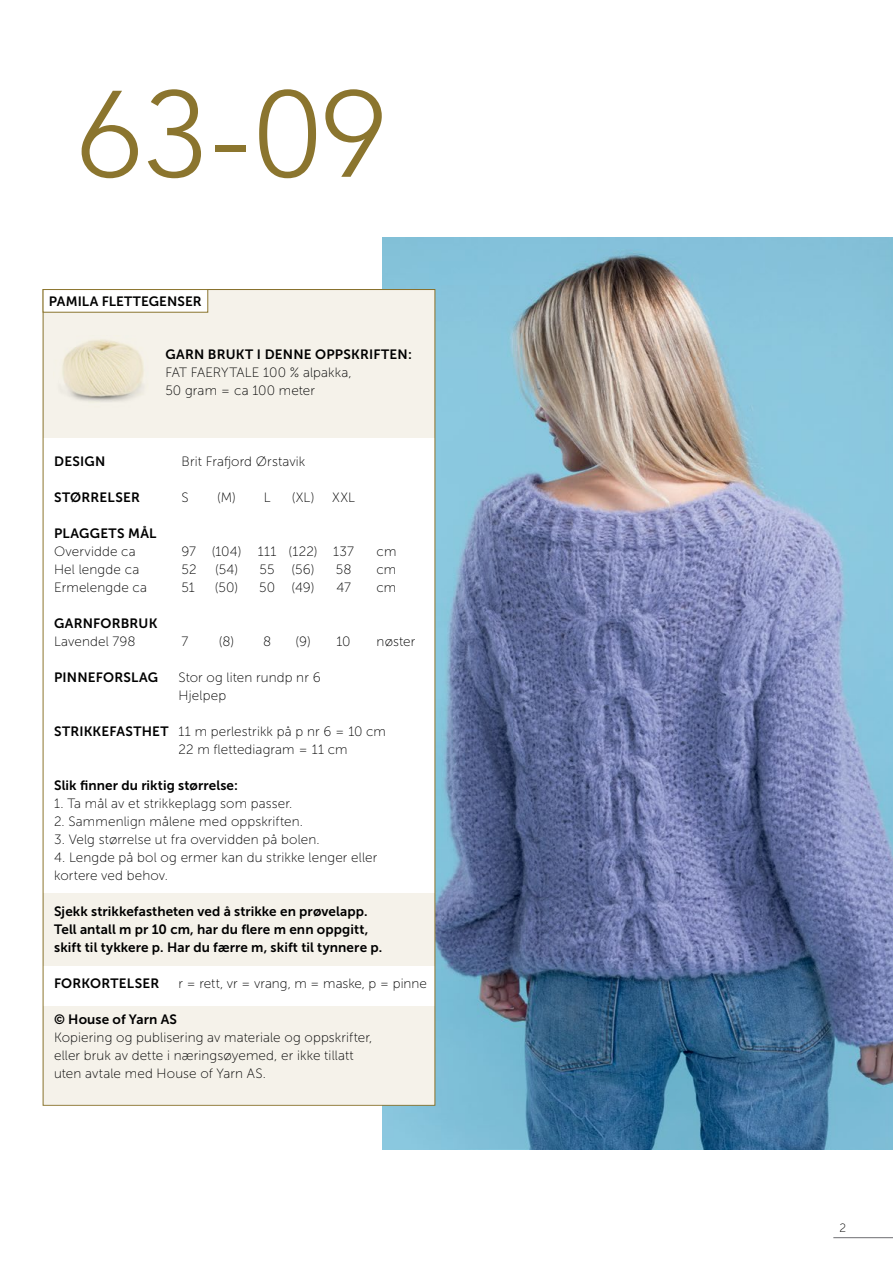
<style>
.page{position:relative;width:893px;height:1263px;background:#fff}
.page>*{position:absolute;margin:0;border:0;box-sizing:border-box;transform-origin:0 0}
.t1{font:300 121.5px "Avenir";color:#8b752e}
.INNHOLD{font:13.5px "Museo Sans 100";letter-spacing:.01em;color:#000}
.INNHOLD-2{font:13.5px "Museo Sans 700";letter-spacing:.01em;color:#000}
.INNHOLD-_Opps{font:13.5px "Museo Sans 700";letter-spacing:.005em;color:#000}
.INNHOLD-3{font:13.5px "Museo Sans 700";letter-spacing:.03em;color:#000}
.t2{font:12px "Museo Sans 100";color:#000}
.s1{font-family:"Museo Sans 700"}
</style>
<div class="page">
<hr style="left:833px;top:1237px;width:60px;height:1px;background:#6d6e71">
<img style="left:383px;top:237px;width:510px;height:912px">
<div style="left:43px;top:289px;width:392px;height:816px;background:#fff"></div>
<div style="left:43px;top:1006px;width:392px;height:97px;background:#f5f2ea"></div>
<div style="left:43px;top:893px;width:392px;height:72px;background:#f5f2ea"></div>
<div style="left:43px;top:289px;width:392px;height:149px;background:#f5f2ea"></div>
<img style="left:62px;top:339px;width:82px;height:63px">
<div style="left:43px;top:289px;width:165px;height:23px;background:#fff"></div>
<div style="left:43px;top:289px;width:165px;height:24px;border:1px solid #8b752e"></div>
<p class="t1" style="left:78px;top:63px;width:308px">63-09</p>
<p class="INNHOLD-_Opps" style="left:49px;top:293px;width:154px">PAMILA FLETTEGENSER</p>
<p class="INNHOLD-2" style="left:165px;top:347px;width:248px">GARN BRUKT I DENNE OPPSKRIFTEN:</p>
<p class="INNHOLD" style="left:165px;top:365px;width:188px">FAT FAERYTALE 100 % alpakka,</p>
<p class="INNHOLD" style="left:165px;top:383px;width:151px">50 gram = ca 100 meter</p>
<p class="INNHOLD-2" style="left:54px;top:454px;width:53px">DESIGN</p>
<p class="INNHOLD" style="left:182px;top:454px;width:125px">Brit Frafjord Ørstavik</p>
<p class="INNHOLD-2" style="left:54px;top:490px;width:87px">STØRRELSER</p>
<p class="INNHOLD" style="left:182px;top:490px;width:9px">S</p>
<p class="INNHOLD" style="left:217px;top:490px;width:55px">(M) L</p>
<p class="INNHOLD" style="left:292px;top:490px;width:24px">(XL)</p>
<p class="INNHOLD" style="left:332px;top:490px;width:24px">XXL</p>
<p class="INNHOLD-3" style="left:54px;top:526px;width:104px">PLAGGETS MÅL</p>
<p class="INNHOLD" style="left:54px;top:544px;width:83px">Overvidde ca</p>
<p class="INNHOLD" style="left:182px;top:544px;width:174px">97 (104) 111 (122) 137</p>
<p class="INNHOLD" style="left:377px;top:544px;width:21px">cm</p>
<p class="INNHOLD" style="left:54px;top:562px;width:87px">Hel lengde ca</p>
<p class="INNHOLD" style="left:182px;top:562px;width:16px">52</p>
<p class="INNHOLD" style="left:215px;top:562px;width:61px">(54) 55</p>
<p class="INNHOLD" style="left:292px;top:562px;width:61px">(56) 58</p>
<p class="INNHOLD" style="left:377px;top:562px;width:21px">cm</p>
<p class="INNHOLD" style="left:54px;top:580px;width:95px">Ermelengde ca</p>
<p class="INNHOLD" style="left:182px;top:580px;width:15px">51</p>
<p class="INNHOLD" style="left:215px;top:580px;width:101px">(50) 50 (49)</p>
<p class="INNHOLD" style="left:336px;top:580px;width:16px">47</p>
<p class="INNHOLD" style="left:377px;top:580px;width:21px">cm</p>
<p class="INNHOLD-2" style="left:54px;top:616px;width:105px">GARNFORBRUK</p>
<p class="INNHOLD" style="left:54px;top:634px;width:83px">Lavendel 798</p>
<p class="INNHOLD" style="left:182px;top:634px;width:8px">7</p>
<p class="INNHOLD" style="left:219px;top:634px;width:54px">(8) 8</p>
<p class="INNHOLD" style="left:295px;top:634px;width:57px">(9) 10</p>
<p class="INNHOLD" style="left:377px;top:634px;width:40px">nøster</p>
<p class="INNHOLD-2" style="left:54px;top:670px;width:105px">PINNEFORSLAG</p>
<p class="INNHOLD" style="left:179px;top:670px;width:144px">Stor og liten rundp nr 6</p>
<p class="INNHOLD" style="left:179px;top:688px;width:49px">Hjelpep</p>
<p class="INNHOLD" style="left:54px;top:724px;width:333px"><span class="s1">STRIKKEFASTHET</span> 11 m perlestrikk på p nr 6 = 10 cm</p>
<p class="INNHOLD" style="left:179px;top:742px;width:170px">22 m flettediagram = 11 cm</p>
<p class="INNHOLD-2" style="left:54px;top:778px;width:185px">Slik finner du riktig størrelse:</p>
<p class="INNHOLD" style="left:54px;top:796px;width:240px">1. Ta mål av et strikkeplagg som passer.</p>
<p class="INNHOLD" style="left:54px;top:814px;width:250px">2. Sammenlign målene med oppskriften.</p>
<p class="INNHOLD" style="left:54px;top:832px;width:267px">3. Velg størrelse ut fra overvidden på bolen.</p>
<p class="INNHOLD" style="left:54px;top:850px;width:325px">4. Lengde på bol og ermer kan du strikke lenger eller</p>
<p class="INNHOLD" style="left:54px;top:868px;width:115px">kortere ved behov.</p>
<p class="INNHOLD-2" style="left:54px;top:904px;width:315px">Sjekk strikkefastheten ved å strikke en prøvelapp.</p>
<p class="INNHOLD-2" style="left:54px;top:922px;width:316px">Tell antall m pr 10 cm, har du flere m enn oppgitt,</p>
<p class="INNHOLD-2" style="left:54px;top:940px;width:330px">skift til tykkere p. Har du færre m, skift til tynnere p.</p>
<p class="INNHOLD-2" style="left:54px;top:976px;width:107px">FORKORTELSER</p>
<p class="INNHOLD" style="left:179px;top:976px;width:250px">r = rett, vr = vrang, m = maske, p = pinne</p>
<p class="INNHOLD-2" style="left:54px;top:1012px;width:124px">© House of Yarn AS</p>
<p class="INNHOLD" style="left:54px;top:1030px;width:320px">Kopiering og publisering av materiale og oppskrifter,</p>
<p class="INNHOLD" style="left:54px;top:1048px;width:301px">eller bruk av dette i næringsøyemed, er ikke tillatt</p>
<p class="INNHOLD" style="left:54px;top:1066px;width:214px">uten avtale med House of Yarn AS.</p>
<p class="t2" style="left:839px;top:1221px;width:8px">2</p>
</div>
